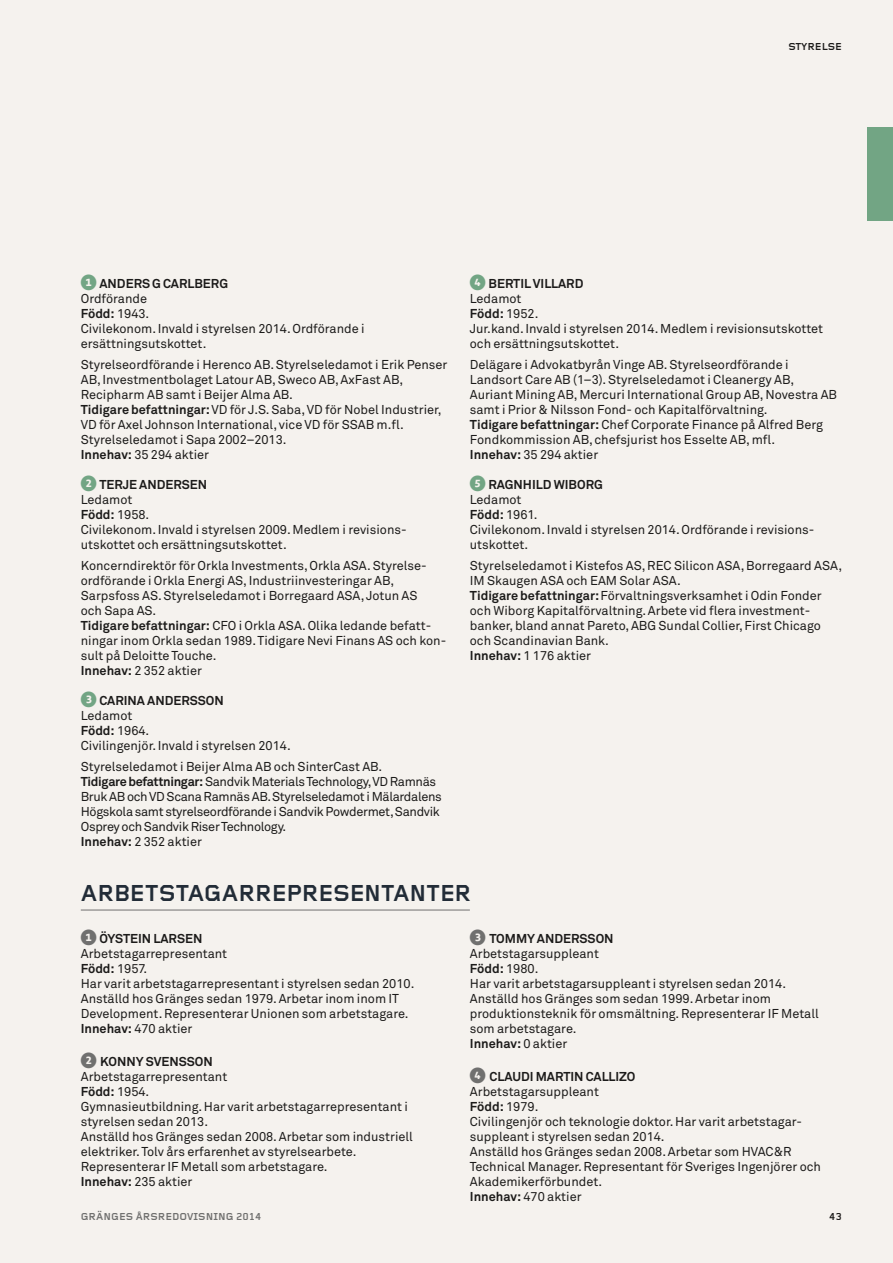
<style>
.page{position:relative;width:893px;height:1263px;background:#f5f2ee}
.page>*{position:absolute;margin:0;border:0;box-sizing:border-box;transform-origin:0 0}
.t1{font:700 24px "Foundry Gridnik";letter-spacing:-.02em;color:#222c37}
.t2{font:12.75px/15px "Akkurat Pro";color:#1c1b1a}
.t3{font:12.75px/15px "Akkurat Pro";letter-spacing:-.025em;color:#1c1b1a}
.t4{font:700 10.5px "Foundry Gridnik";color:#70706f}
.t5{font:700 10.5px "Foundry Gridnik";color:#1c1b1a}
.s1{font-family:"Corbel";font-weight:700;font-size:18px;color:#72a584}
.s2{font-weight:700}
.s3{font-family:"Corbel";font-weight:700;font-size:18px;color:#70706f}
</style>
<div class="page">
<div style="left:867px;top:128px;width:26px;height:93px;background:#72a584"></div>
<hr style="left:81px;top:910px;width:389px;height:1px;background:#70706f">
<p class="t5" style="left:788px;top:41px;width:27px">STYRELSE</p>
<p class="t2" style="left:80px;top:277px;width:286px"><span class="s1">❶</span> <span class="s2">ANDERS G CARLBERG<br></span>Ordförande<br><span class="s2">Född:</span> 1943.<br>Civilekonom. Invald i styrelsen 2014. Ordförande i ersättningsutskottet.</p>
<p class="t2" style="left:81px;top:358px;width:368px">Styrelseordförande i Herenco AB. Styrelseledamot i Erik Penser AB, Investmentbolaget Latour AB, Sweco AB, AxFast AB, Recipharm AB samt i Beijer Alma AB.<br><span class="s2">Tidigare befattningar:</span> VD för J.S. Saba, VD för Nobel Industrier, VD för Axel Johnson International, vice VD för SSAB m.fl.<br>Styrelseledamot i Sapa 2002–2013.<br><span class="s2">Innehav:</span> 35 294 aktier</p>
<p class="t2" style="left:80px;top:478px;width:326px"><span class="s1">❷</span> <span class="s2">TERJE ANDERSEN<br></span>Ledamot<br><span class="s2">Född:</span> 1958.<br>Civilekonom. Invald i styrelsen 2009. Medlem i revisions&shy;utskottet och ersättningsutskottet.</p>
<p class="t2" style="left:81px;top:559px;width:367px">Koncerndirektör för Orkla Investments, Orkla ASA. Styrelse&shy;ordförande i Orkla Energi AS, Industriinvesteringar AB, Sarpsfoss AS. Styrelseledamot i Borregaard ASA, Jotun AS<br>och Sapa AS.<br><span class="s2">Tidigare befattningar:</span> CFO i Orkla ASA. Olika ledande befatt&shy;ningar inom Orkla sedan 1989. Tidigare Nevi Finans AS och kon&shy;sult på Deloitte Touche.<br><span class="s2">Innehav:</span> 2 352 aktier</p>
<p class="t2" style="left:80px;top:694px;width:212px"><span class="s1">❸</span> <span class="s2">CARINA ANDERSSON<br></span>Ledamot<br><span class="s2">Född:</span> 1964.<br>Civilingenjör. Invald i styrelsen 2014.</p>
<p class="t3" style="left:81px;top:760px;width:363px">Styrelseledamot i Beijer Alma AB och SinterCast AB.<br><span class="s2">Tidigare befattningar:</span> Sandvik Materials Technology, VD Ramnäs Bruk AB och VD Scana Ramnäs AB. Styrelseledamot i Mälardalens Högskola samt styrelseordförande i Sandvik Powdermet, Sandvik Osprey och Sandvik Riser Technology.<br><span class="s2">Innehav:</span> 2 352 aktier</p>
<p class="t2" style="left:469px;top:277px;width:355px"><span class="s1">❹</span> <span class="s2">BERTIL VILLARD<br></span>Ledamot<br><span class="s2">Född:</span> 1952.<br>Jur.kand. Invald i styrelsen 2014. Medlem i revisionsutskottet och ersättningsutskottet.</p>
<p class="t2" style="left:470px;top:358px;width:369px">Delägare i Advokatbyrån Vinge AB. Styrelseordförande i Landsort Care AB (1–3). Styrelseledamot i Cleanergy AB, Auriant Mining AB, Mercuri International Group AB, Novestra AB samt i Prior &amp; Nilsson Fond- och Kapitalförvaltning.<br><span class="s2">Tidigare befattningar:</span> Chef Corporate Finance på Alfred Berg Fondkommission AB, chefsjurist hos Esselte AB, mfl.<br><span class="s2">Innehav:</span> 35 294 aktier</p>
<p class="t2" style="left:469px;top:478px;width:345px"><span class="s1">❺</span> <span class="s2">RAGNHILD WIBORG<br></span>Ledamot<br><span class="s2">Född:</span> 1961.<br>Civilekonom. Invald i styrelsen 2014. Ordförande i revisions&shy;utskottet.</p>
<p class="t2" style="left:470px;top:559px;width:374px">Styrelseledamot i Kistefos AS, REC Silicon ASA, Borregaard ASA, IM Skaugen ASA och EAM Solar ASA.<br><span class="s2">Tidigare befattningar:</span> Förvaltningsverksamhet i Odin Fonder och Wiborg Kapitalförvaltning. Arbete vid flera investment&shy;banker, bland annat Pareto, ABG Sundal Collier, First Chicago och Scandinavian Bank.<br><span class="s2">Innehav:</span> 1 176 aktier</p>
<h1 class="t1" style="left:81px;top:879px;width:392px">ARBETSTAGARREPRESENTANTER</h1>
<p class="t2" style="left:80px;top:931px;width:336px"><span class="s3">❶</span> <span class="s2">ÖYSTEIN LARSEN<br></span>Arbetstagarrepresentant<br><span class="s2">Född:</span> 1957.<br>Har varit arbetstagarrepresentant i styrelsen sedan 2010.<br>Anställd hos Gränges sedan 1979. Arbetar inom inom IT Development. Representerar Unionen som arbetstagare.<br><span class="s2">Innehav:</span> 470 aktier</p>
<p class="t2" style="left:80px;top:1054px;width:334px"><span class="s3">❷</span> <span class="s2">KONNY SVENSSON<br></span>Arbetstagarrepresentant<br><span class="s2">Född:</span> 1954.<br>Gymnasieutbildning. Har varit arbetstagarrepresentant i styrelsen sedan 2013.<br>Anställd hos Gränges sedan 2008. Arbetar som industriell elektriker. Tolv års erfarenhet av styrelsearbete.<br>Representerar IF Metall som arbetstagare.<br><span class="s2">Innehav:</span> 235 aktier</p>
<p class="t2" style="left:469px;top:931px;width:351px"><span class="s3">❸</span> <span class="s2">TOMMY ANDERSSON<br></span>Arbetstagarsuppleant<br><span class="s2">Född:</span> 1980.<br>Har varit arbetstagarsuppleant i styrelsen sedan 2014.<br>Anställd hos Gränges som sedan 1999. Arbetar inom produktionsteknik för omsmältning. Representerar IF Metall som arbetstagare.<br><span class="s2">Innehav:</span> 0 aktier</p>
<p class="t2" style="left:469px;top:1069px;width:353px"><span class="s3">❹</span> <span class="s2">CLAUDI MARTIN CALLIZO<br></span>Arbetstagarsuppleant<br><span class="s2">Född:</span> 1979.<br>Civilingenjör och teknologie doktor. Har varit arbetstagar&shy;suppleant i styrelsen sedan 2014.<br>Anställd hos Gränges sedan 2008. Arbetar som HVAC&amp;R Technical Manager. Representant för Sveriges Ingenjörer och Akademikerförbundet.<br><span class="s2">Innehav:</span> 470 aktier</p>
<p class="t4" style="left:81px;top:1210px;width:182px">GRÄNGES ÅRSREDOVISNING 2014</p>
<p class="t5" style="left:829px;top:1210px;width:14px">43</p>
</div>
